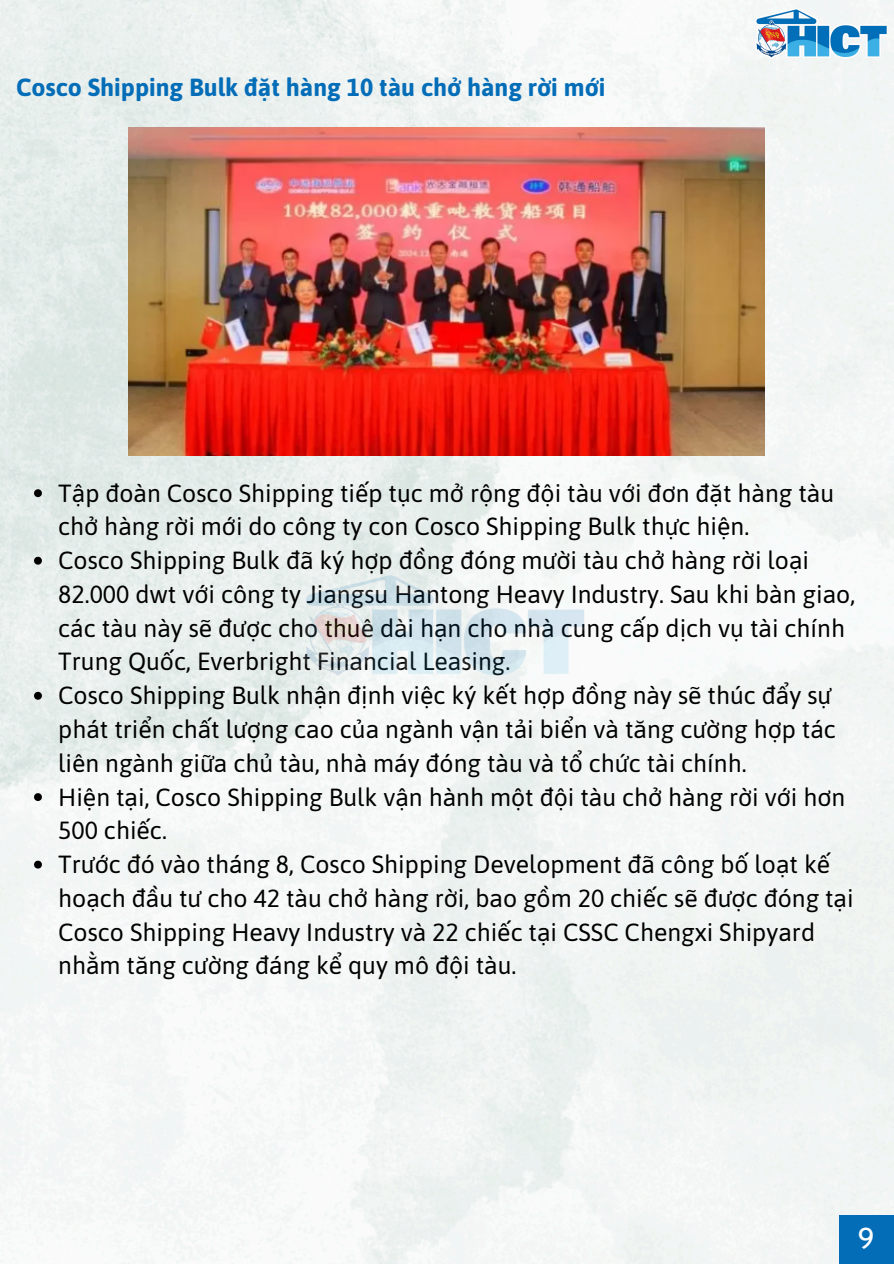
<style>
.page{position:relative;width:894px;height:1264px;background:#fff}
.page>*{position:absolute;margin:0;border:0;box-sizing:border-box;transform-origin:0 0}
.t1{font:29.85px "Cabin";color:#fff}
.t2{font:24.75px/33.8px "Asap";color:#000}
.t3{font:700 24.75px "Asap";color:#046db8}
</style>
<div class="page">
<img style="left:0;top:0;width:893px;height:1263px">
<svg style="left:34px;top:489px;width:8px;height:8px"></svg>
<svg style="left:34px;top:557px;width:8px;height:7px"></svg>
<svg style="left:34px;top:692px;width:8px;height:7px"></svg>
<svg style="left:34px;top:793px;width:8px;height:8px"></svg>
<svg style="left:34px;top:860px;width:8px;height:8px"></svg>
<img style="left:749px;top:0;width:144px;height:73px">
<div style="left:839px;top:1214px;width:54px;height:49px;background:#046db8"></div>
<img style="left:292px;top:553px;width:309px;height:157px">
<img style="left:128px;top:127px;width:636px;height:329px">
<p class="t3" style="left:16px;top:73px;width:590px">Cosco Shipping Bulk đặt hàng 10 tàu chở hàng rời mới</p>
<h1 class="t2" style="left:58px;top:476px;width:777px">Tập đoàn Cosco Shipping tiếp tục mở rộng đội tàu với đơn đặt hàng tàu chở hàng rời mới do công ty con Cosco Shipping Bulk thực hiện.</h1>
<p class="t2" style="left:58px;top:543px;width:798px">Cosco Shipping Bulk đã ký hợp đồng đóng mười tàu chở hàng rời loại 82.000 dwt với công ty Jiangsu Hantong Heavy Industry. Sau khi bàn giao, các tàu này sẽ được cho thuê dài hạn cho nhà cung cấp dịch vụ tài chính Trung Quốc, Everbright Financial Leasing.</p>
<p class="t2" style="left:58px;top:678px;width:779px">Cosco Shipping Bulk nhận định việc ký kết hợp đồng này sẽ thúc đẩy sự phát triển chất lượng cao của ngành vận tải biển và tăng cường hợp tác liên ngành giữa chủ tàu, nhà máy đóng tàu và tổ chức tài chính.</p>
<p class="t2" style="left:58px;top:779px;width:788px">Hiện tại, Cosco Shipping Bulk vận hành một đội tàu chở hàng rời với hơn<br>500 chiếc.</p>
<p class="t2" style="left:58px;top:847px;width:796px">Trước đó vào tháng 8, Cosco Shipping Development đã công bố loạt kế hoạch đầu tư cho 42 tàu chở hàng rời, bao gồm 20 chiếc sẽ được đóng tại Cosco Shipping Heavy Industry và 22 chiếc tại CSSC Chengxi Shipyard nhằm tăng cường đáng kể quy mô đội tàu.</p>
<p class="t1" style="left:857px;top:1220px;width:18px">9</p>
</div>
